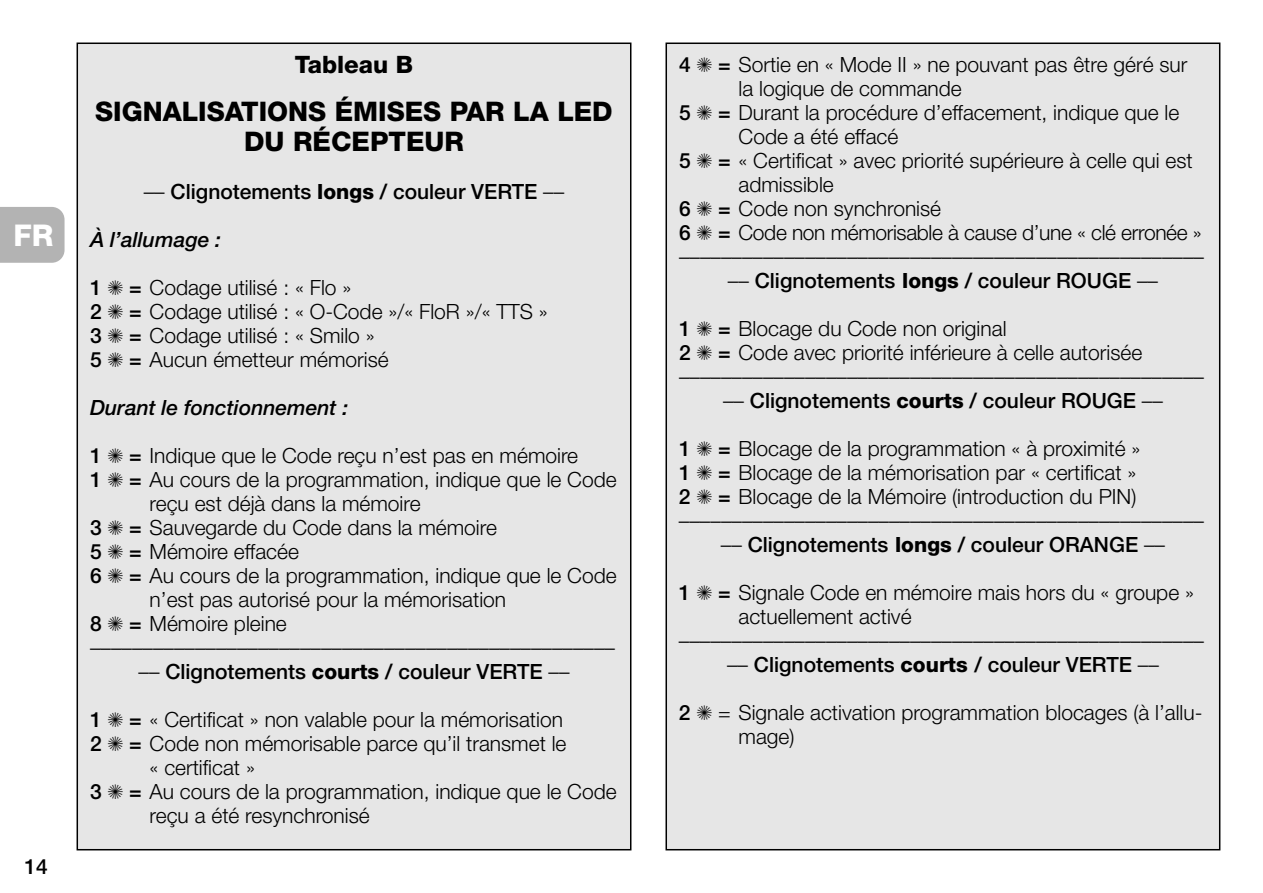
<style>
.page{position:relative;width:1263px;height:893px;background:#fff}
.page>*{position:absolute;margin:0;border:0;box-sizing:border-box;transform-origin:0 0}
.t1{font:800 30px "Helvetica Neue";color:#fff}
.t2{font:800 27px/30px "Helvetica Neue";color:#000;text-align:center}
.t3{font:800 24px "Helvetica Neue";color:#000}
.t4{font:300 21px/24px "Helvetica Neue";color:#000}
.t5{font:500 21px "Helvetica Neue";color:#000}
.t6{font:italic 500 21px "Helvetica Neue";color:#000}
.s1{font-weight:300}
.s2{font-weight:800}
.s3{font-weight:500}
</style>
<div class="page">
<div style="left:0;top:207px;width:65px;height:56px;background:#b3b3b3"></div>
<div style="left:78px;top:44px;width:552px;height:805px;background:#e6e6e6"></div>
<div style="left:667px;top:44px;width:552px;height:805px;background:#e6e6e6"></div>
<h1 class="t1" style="left:14px;top:225px;width:41px">FR</h1>
<p class="t5" style="left:24px;top:859px;width:25px">14</p>
<p class="t3" style="left:295px;top:56px;width:120px">Tableau B</p>
<p class="t2" style="left:95px;top:99px;width:519px">SIGNALISATIONS ÉMISES PAR LA LED<br>DU RÉCEPTEUR</p>
<p class="t5" style="left:144px;top:184px;width:422px"><span class="s1">––</span> Clignotements <span class="s2">longs</span> / couleur VERTE <span class="s1">––</span></p>
<p class="t6" style="left:90px;top:232px;width:133px">À l’allumage :</p>
<p class="t4" style="left:90px;top:278px;width:459px"><span class="s3">1</span> ✺ <span class="s3">=</span> Codage utilisé : « Flo »<br><span class="s3">2</span> ✺ <span class="s3">=</span> Codage utilisé : « O-Code »/« FloR »/« TTS »<br><span class="s3">3</span> ✺ <span class="s3">=</span> Codage utilisé : « Smilo »<br><span class="s3">5</span> ✺ <span class="s3">=</span> Aucun émetteur mémorisé</p>
<p class="t6" style="left:90px;top:400px;width:260px">Durant le fonctionnement :</p>
<p class="t4" style="left:90px;top:446px;width:490px"><span class="s3">1</span> ✺ <span class="s3">=</span> Indique que le Code reçu n’est pas en mémoire</p>
<p class="t4" style="left:90px;top:470px;width:528px"><span class="s3">1</span> ✺ <span class="s3">=</span> Au cours de la programmation, indique que le Code</p>
<p class="t4" style="left:150px;top:494px;width:273px">reçu est déjà dans la mémoire</p>
<p class="t4" style="left:90px;top:518px;width:408px"><span class="s3">3</span> ✺ <span class="s3">=</span> Sauvegarde du Code dans la mémoire</p>
<p class="t4" style="left:90px;top:542px;width:210px"><span class="s3">5</span> ✺ <span class="s3">=</span> Mémoire effacée</p>
<p class="t4" style="left:90px;top:566px;width:528px"><span class="s3">6</span> ✺ <span class="s3">=</span> Au cours de la programmation, indique que le Code</p>
<p class="t4" style="left:150px;top:590px;width:358px">n’est pas autorisé pour la mémorisation</p>
<p class="t4" style="left:90px;top:614px;width:198px"><span class="s3">8</span> ✺ <span class="s3">=</span> Mémoire pleine</p>
<p class="t4" style="left:90px;top:638px;width:527px">––––––––––––––––––––––––––––––––––––––––––––––––––</p>
<p class="t5" style="left:139px;top:664px;width:432px"><span class="s1">––</span> Clignotements <span class="s2">courts</span> / couleur VERTE <span class="s1">––</span></p>
<p class="t4" style="left:90px;top:710px;width:474px"><span class="s3">1</span> ✺ <span class="s3">=</span> « Certificat » non valable pour la mémorisation</p>
<p class="t4" style="left:90px;top:734px;width:478px"><span class="s3">2</span> ✺ <span class="s3">=</span> Code non mémorisable parce qu’il transmet le</p>
<p class="t4" style="left:150px;top:758px;width:107px">« certificat »</p>
<p class="t4" style="left:90px;top:782px;width:528px"><span class="s3">3</span> ✺ <span class="s3">=</span> Au cours de la programmation, indique que le Code</p>
<p class="t4" style="left:150px;top:806px;width:222px">reçu a été resynchronisé</p>
<p class="t4" style="left:679px;top:54px;width:510px"><span class="s3">4</span> ✺ <span class="s3">=</span> Sortie en « Mode II » ne pouvant pas être géré sur</p>
<p class="t4" style="left:738px;top:78px;width:225px">la logique de commande</p>
<p class="t4" style="left:679px;top:102px;width:502px"><span class="s3">5</span> ✺ <span class="s3">=</span> Durant la procédure d’effacement, indique que le</p>
<p class="t4" style="left:738px;top:126px;width:161px">Code a été effacé</p>
<p class="t4" style="left:679px;top:150px;width:515px"><span class="s3">5</span> ✺ <span class="s3">=</span> « Certificat » avec priorité supérieure à celle qui est</p>
<p class="t4" style="left:738px;top:174px;width:97px">admissible</p>
<p class="t4" style="left:679px;top:198px;width:264px"><span class="s3">6</span> ✺ <span class="s3">=</span> Code non synchronisé</p>
<p class="t4" style="left:679px;top:222px;width:524px"><span class="s3">6</span> ✺ <span class="s3">=</span> Code non mémorisable à cause d’une « clé erronée »</p>
<p class="t4" style="left:679px;top:246px;width:526px">––––––––––––––––––––––––––––––––––––––––––––––––––</p>
<p class="t5" style="left:728px;top:273px;width:432px"><span class="s1">––</span> Clignotements <span class="s2">longs</span> / couleur ROUGE <span class="s1">––</span></p>
<p class="t4" style="left:679px;top:318px;width:329px"><span class="s3">1</span> ✺ <span class="s3">=</span> Blocage du Code non original</p>
<p class="t4" style="left:679px;top:342px;width:465px"><span class="s3">2</span> ✺ <span class="s3">=</span> Code avec priorité inférieure à celle autorisée</p>
<p class="t4" style="left:679px;top:366px;width:526px">––––––––––––––––––––––––––––––––––––––––––––––––––</p>
<p class="t5" style="left:723px;top:393px;width:441px"><span class="s1">––</span> Clignotements <span class="s2">courts</span> / couleur ROUGE <span class="s1">––</span></p>
<p class="t4" style="left:679px;top:438px;width:463px"><span class="s3">1</span> ✺ <span class="s3">=</span> Blocage de la programmation « à proximité »</p>
<p class="t4" style="left:679px;top:462px;width:459px"><span class="s3">1</span> ✺ <span class="s3">=</span> Blocage de la mémorisation par « certificat »</p>
<p class="t4" style="left:679px;top:486px;width:459px"><span class="s3">2</span> ✺ <span class="s3">=</span> Blocage de la Mémoire (introduction du PIN)</p>
<p class="t4" style="left:679px;top:510px;width:527px">––––––––––––––––––––––––––––––––––––––––––––––––––</p>
<p class="t5" style="left:721px;top:537px;width:446px"><span class="s1">––</span> Clignotements <span class="s2">longs</span> / couleur ORANGE <span class="s1">––</span></p>
<p class="t4" style="left:679px;top:582px;width:516px"><span class="s3">1</span> ✺ <span class="s3">=</span> Signale Code en mémoire mais hors du « groupe »</p>
<p class="t4" style="left:738px;top:606px;width:175px">actuellement activé</p>
<p class="t4" style="left:679px;top:630px;width:527px">––––––––––––––––––––––––––––––––––––––––––––––––––</p>
<p class="t5" style="left:727px;top:657px;width:433px"><span class="s1">––</span> Clignotements <span class="s2">courts</span> / couleur VERTE <span class="s1">––</span></p>
<p class="t4" style="left:738px;top:702px;width:465px;text-indent:-60px"><span class="s3">2</span> ✺ = Signale activation programmation blocages (à l’allu&shy;mage)</p>
</div>
